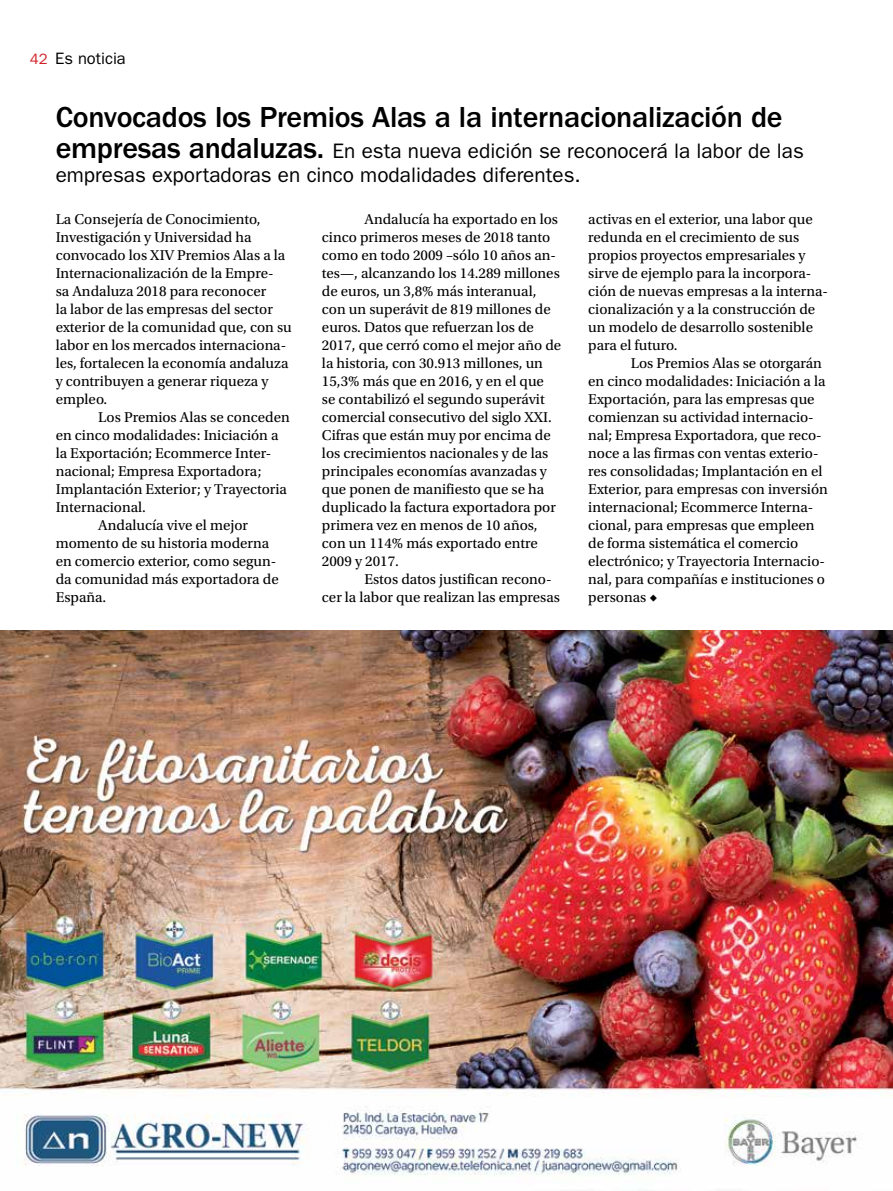
<style>
.page{position:relative;width:893px;height:1191px;background:#fff}
.page>*{position:absolute;margin:0;border:0;box-sizing:border-box;transform-origin:0 0}
.t1{font:500 30px "ITC Franklin Gothic Std";letter-spacing:-.01em;color:#000}
.t2{font:21px/24.8px "ITC Franklin Gothic Std";color:#000}
.t3{font:16.5px "ITC Franklin Gothic Std";color:#000}
.t4{font:15px/18px "Utopia Std";color:#000}
.t5{font:15px "ITC Franklin Gothic Std";color:#d2232a}
.s1{font-weight:500;font-size:30px}
</style>
<div class="page">
<img style="left:0;top:631px;width:893px;height:544px">
<p class="t5" style="left:30px;top:51px;width:19px">42</p>
<p class="t3" style="left:55px;top:49px;width:72px">Es noticia</p>
<h1 class="t1" style="left:56px;top:100px;width:728px">Convocados los Premios Alas a la internacionalización de</h1>
<h2 class="t2" style="left:56px;top:138px;width:750px"><span class="s1">empresas andaluzas.</span> En esta nueva edición se reconocerá la labor de las empresas exportadoras en cinco modalidades diferentes.</h2>
<p class="t4" style="left:56px;top:210px;width:238px">La Consejería de Conocimiento,<br>Investigación y Universidad ha convocado los XIV Premios Alas a la<br>Internacionalización de la Empre-<br>sa Andaluza 2018 para reconocer<br>la labor de las empresas del sector exterior de la comunidad que, con su labor en los mercados internaciona&shy;les, fortalecen la economía andaluza y contribuyen a generar riqueza y empleo.</p>
<p class="t4" style="left:98px;top:408px;width:193px">Los Premios Alas se conceden</p>
<p class="t4" style="left:56px;top:426px;width:224px">en cinco modalidades: Iniciación a</p>
<p class="t4" style="left:56px;top:444px;width:217px">la Exportación; Ecommerce Inter-</p>
<p class="t4" style="left:56px;top:462px;width:207px">nacional; Empresa Exportadora;</p>
<p class="t4" style="left:56px;top:480px;width:233px">Implantación Exterior; y Trayectoria</p>
<p class="t4" style="left:56px;top:498px;width:92px">Internacional.</p>
<p class="t4" style="left:98px;top:516px;width:151px">Andalucía vive el mejor</p>
<p class="t4" style="left:56px;top:534px;width:215px">momento de su historia moderna</p>
<p class="t4" style="left:56px;top:552px;width:222px">en comercio exterior, como segun-</p>
<p class="t4" style="left:56px;top:570px;width:224px">da comunidad más exportadora de</p>
<p class="t4" style="left:56px;top:588px;width:52px">España.</p>
<p class="t4" style="left:322px;top:210px;width:241px;text-indent:43px">Andalucía ha exportado en los cinco primeros meses de 2018 tanto como en todo 2009 –sólo 10 años an&shy;tes—, alcanzando los 14.289 millones de euros, un 3,8% más interanual, con un superávit de 819 millones de euros. Datos que refuerzan los de<br>2017, que cerró como el mejor año de la historia, con 30.913 millones, un<br>15,3% más que en 2016, y en el que se contabilizó el segundo superávit comercial consecutivo del siglo XXI.<br>Cifras que están muy por encima de los crecimientos nacionales y de las principales economías avanzadas y que ponen de manifiesto que se ha duplicado la factura exportadora por primera vez en menos de 10 años, con un 114% más exportado entre<br>2009 y 2017.</p>
<p class="t4" style="left:322px;top:570px;width:240px;text-indent:43px">Estos datos justifican recono&shy;cer la labor que realizan las empresas</p>
<p class="t4" style="left:588px;top:210px;width:241px">activas en el exterior, una labor que redunda en el crecimiento de sus propios proyectos empresariales y sirve de ejemplo para la incorpora&shy;ción de nuevas empresas a la interna&shy;cionalización y a la construcción de un modelo de desarrollo sostenible para el futuro.</p>
<p class="t4" style="left:588px;top:354px;width:241px;text-indent:43px">Los Premios Alas se otorgarán en cinco modalidades: Iniciación a la Exportación, para las empresas que comienzan su actividad internacio&shy;nal; Empresa Exportadora, que reco&shy;noce a las firmas con ventas exterio&shy;res consolidadas; Implantación en el Exterior, para empresas con inversión internacional; Ecommerce Interna&shy;cional, para empresas que empleen de forma sistemática el comercio electrónico; y Trayectoria Internacio&shy;nal, para compañías e instituciones o personas ◆</p>
</div>
